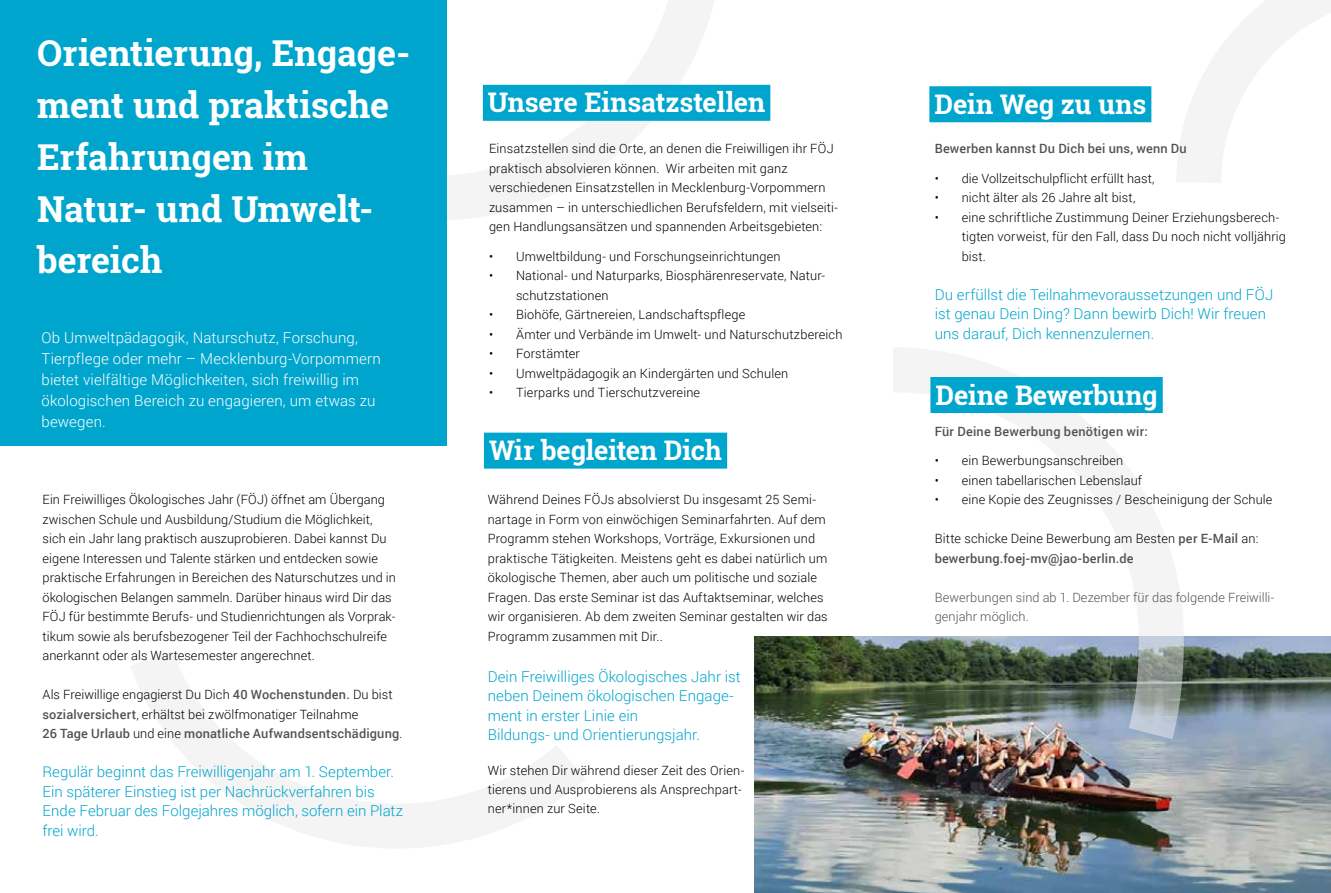
<style>
.page{position:relative;width:1331px;height:893px;background:#fff}
.page>*{position:absolute;margin:0;border:0;box-sizing:border-box;transform-origin:0 0}
.t1{font:700 35.7px/51.8px "Roboto Slab";letter-spacing:-.005em;color:#fff}
.t2{font:700 27px "Roboto Slab";letter-spacing:-.005em;color:#fff}
.t3{font:300 15px/19.5px "Roboto";color:#00a5ce}
.t4{font:300 15px/21px "Roboto";letter-spacing:.01em;color:#fff}
.t5{font:300 12.75px/19.5px "Roboto";letter-spacing:.01em;color:#000}
.t6{font:500 12.75px/19.5px "Roboto";letter-spacing:.02em;color:#57514d}
.t7{font:300 12.75px/19.5px "Roboto";letter-spacing:.005em;color:#57514d}
.s1{font-weight:500;color:#57514d}
.s2{font-weight:300;color:#000}
</style>
<div class="page">
<img style="left:755px;top:636px;width:576px;height:257px">
<svg style="left:1177px;top:0;width:154px;height:182px"></svg>
<svg style="left:446px;top:0;width:300px;height:243px"></svg>
<svg style="left:131px;top:651px;width:454px;height:197px"></svg>
<img style="left:894px;top:636px;width:312px;height:153px">
<svg style="left:893px;top:348px;width:290px;height:287px"></svg>
<div style="left:0;top:0;width:446px;height:446px;background:#00a5ce"></div>
<div style="left:483px;top:85px;width:287px;height:36px;background:#00a5ce"></div>
<div style="left:929px;top:86px;width:222px;height:36px;background:#00a5ce"></div>
<div style="left:484px;top:433px;width:243px;height:36px;background:#00a5ce"></div>
<div style="left:930px;top:377px;width:233px;height:36px;background:#00a5ce"></div>
<h1 class="t1" style="left:37px;top:27px;width:375px">Orientierung, Engage&shy;ment und praktische<br>Erfahrungen im<br>Natur- und Umwelt&shy;bereich</h1>
<p class="t4" style="left:42px;top:327px;width:341px">Ob Umweltpädagogik, Naturschutz, Forschung, Tierpflege oder mehr – Mecklenburg-Vorpommern bietet vielfältige Möglichkeiten, sich freiwillig im ökologischen Bereich zu engagieren, um etwas zu bewegen.</p>
<p class="t5" style="left:43px;top:490px;width:355px">Ein Freiwilliges Ökologisches Jahr (FÖJ) öffnet am Übergang zwischen Schule und Ausbildung/Studium die Möglichkeit, sich ein Jahr lang praktisch auszuprobieren. Dabei kannst Du eigene Interessen und Talente stärken und entdecken sowie praktische Erfahrungen in Bereichen des Naturschutzes und in ökologischen Belangen sammeln. Darüber hinaus wird Dir das FÖJ für bestimmte Berufs- und Studienrichtungen als Vorprak&shy;tikum sowie als berufsbezogener Teil der Fachhochschulreife anerkannt oder als Wartesemester angerechnet.</p>
<p class="t5" style="left:43px;top:685px;width:362px">Als Freiwillige engagierst Du Dich <span class="s1">40 Wochenstunden.</span> Du bist <span class="s1">sozialversichert</span>, erhältst bei zwölfmonatiger Teilnahme<br><span class="s1">26 Tage Urlaub</span> und eine <span class="s1">monatliche Aufwandsentschädigung</span>.</p>
<p class="t3" style="left:43px;top:762px;width:362px">Regulär beginnt das Freiwilligenjahr am 1. September.<br>Ein späterer Einstieg ist per Nachrückverfahren bis Ende Februar des Folgejahres möglich, sofern ein Platz frei wird.</p>
<h2 class="t2" style="left:488px;top:84px;width:279px">Unsere Einsatzstellen</h2>
<h2 class="t2" style="left:934px;top:85px;width:213px">Dein Weg zu uns</h2>
<p class="t5" style="left:489px;top:139px;width:351px">Einsatzstellen sind die Orte, an denen die Freiwilligen ihr FÖJ praktisch absolvieren können. Wir arbeiten mit ganz verschiedenen Einsatzstellen in Mecklenburg-Vorpommern zusammen – in unterschiedlichen Berufsfeldern, mit vielseiti&shy;gen Handlungsansätzen und spannenden Arbeitsgebieten:</p>
<p class="t5" style="left:489px;top:246px;width:293px">• Umweltbildung- und Forschungseinrichtungen</p>
<p class="t5" style="left:516px;top:265px;width:311px;text-indent:-27px">• National- und Naturparks, Biosphärenreservate, Natur&shy;schutzstationen</p>
<p class="t5" style="left:489px;top:304px;width:258px">• Biohöfe, Gärtnereien, Landschaftspflege</p>
<p class="t5" style="left:489px;top:324px;width:355px">• Ämter und Verbände im Umwelt- und Naturschutzbereich</p>
<p class="t5" style="left:489px;top:343px;width:92px">• Forstämter</p>
<p class="t5" style="left:489px;top:363px;width:301px">• Umweltpädagogik an Kindergärten und Schulen</p>
<p class="t5" style="left:489px;top:382px;width:213px">• Tierparks und Tierschutzvereine</p>
<p class="t6" style="left:935px;top:139px;width:254px">Bewerben kannst Du Dich bei uns, wenn Du</p>
<p class="t5" style="left:935px;top:168px;width:221px">• die Vollzeitschulpflicht erfüllt hast,</p>
<p class="t5" style="left:935px;top:187px;width:202px">• nicht älter als 26 Jahre alt bist,</p>
<p class="t5" style="left:962px;top:207px;width:326px;text-indent:-27px">• eine schriftliche Zustimmung Deiner Erziehungsberech&shy;tigten vorweist, für den Fall, dass Du noch nicht volljährig bist.</p>
<p class="t3" style="left:935px;top:284px;width:340px">Du erfüllst die Teilnahmevoraussetzungen und FÖJ ist genau Dein Ding? Dann bewirb Dich! Wir freuen uns darauf, Dich kennenzulernen.</p>
<h2 class="t2" style="left:935px;top:376px;width:224px">Deine Bewerbung</h2>
<h2 class="t2" style="left:489px;top:432px;width:235px">Wir begleiten Dich</h2>
<p class="t5" style="left:488px;top:490px;width:341px">Während Deines FÖJs absolvierst Du insgesamt 25 Semi&shy;nartage in Form von einwöchigen Seminarfahrten. Auf dem Programm stehen Workshops, Vorträge, Exkursionen und praktische Tätigkeiten. Meistens geht es dabei natürlich um ökologische Themen, aber auch um politische und soziale Fragen. Das erste Seminar ist das Auftaktseminar, welches wir organisieren. Ab dem zweiten Seminar gestalten wir das</p>
<p class="t5" style="left:488px;top:626px;width:177px">Programm zusammen mit Dir..</p>
<p class="t3" style="left:488px;top:666px;width:255px">Dein Freiwilliges Ökologisches Jahr ist neben Deinem ökologischen Engage&shy;ment in erster Linie ein<br>Bildungs- und Orientierungsjahr.</p>
<p class="t5" style="left:488px;top:760px;width:258px">Wir stehen Dir während dieser Zeit des Orien&shy;tierens und Ausprobierens als Ansprechpart&shy;ner*innen zur Seite.</p>
<p class="t6" style="left:935px;top:421px;width:215px">Für Deine Bewerbung benötigen wir:</p>
<p class="t5" style="left:935px;top:451px;width:190px">• ein Bewerbungsanschreiben</p>
<p class="t5" style="left:935px;top:470px;width:209px">• einen tabellarischen Lebenslauf</p>
<p class="t5" style="left:935px;top:490px;width:339px">• eine Kopie des Zeugnisses / Bescheinigung der Schule</p>
<p class="t6" style="left:935px;top:528px;width:325px"><span class="s2">Bitte schicke Deine Bewerbung am Besten</span> per E-Mail <span class="s2">an: </span>bewerbung.foej-mv@jao-berlin.de</p>
<p class="t7" style="left:935px;top:587px;width:341px">Bewerbungen sind ab 1. Dezember für das folgende Freiwilli&shy;genjahr möglich.</p>
</div>
